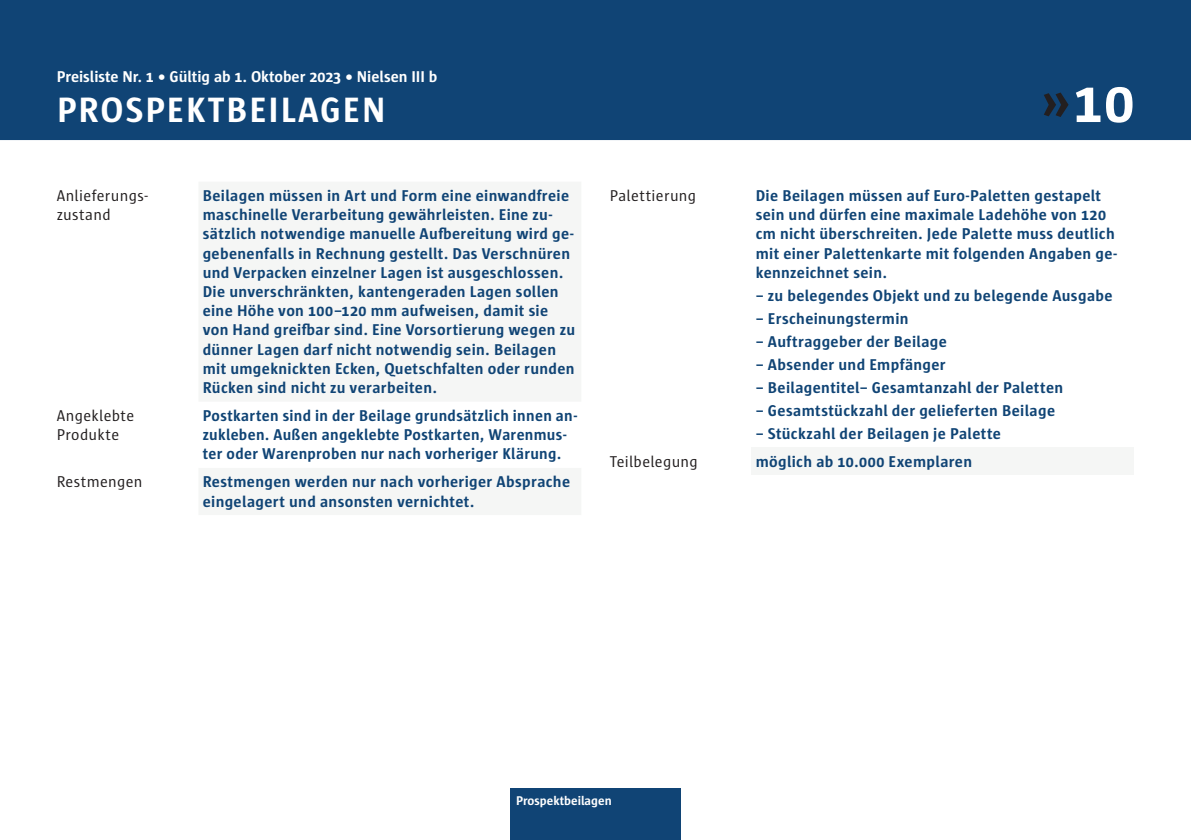
<style>
.page{position:relative;width:1191px;height:840px;background:#fff}
.page>*{position:absolute;margin:0;border:0;box-sizing:border-box;transform-origin:0 0}
.t1{font:700 60px "Sun";color:#fff}
.t2{font:700 36px "Sun";letter-spacing:.055em;color:#fff}
.Tabelle_Spalte2_blau{font:700 16px/19.2px "Sun";letter-spacing:.02em;color:#104475}
.Tabelle_Spalte1_schwarz{font:16px/19.2px "Sun";letter-spacing:.02em;color:#231f20}
.t3{font:700 16px "Sun";color:#fff}
.t4{font:700 12.8px "Sun";color:#fff}
.s1{color:#231f20}
</style>
<div class="page">
<div style="left:0;top:0;width:1191px;height:140px;background:#104475"></div>
<div style="left:751px;top:447px;width:383px;height:28px;background:#f5f6f5"></div>
<div style="left:510px;top:788px;width:170px;height:51px;background:#104475"></div>
<p class="t3" style="left:57px;top:68px;width:382px">Preisliste Nr. 1 • Gültig ab 1. Oktober 2023 • Nielsen III b</p>
<p class="t2" style="left:57px;top:90px;width:330px">PROSPEKTBEILAGEN</p>
<p class="Tabelle_Spalte1_schwarz" style="left:57px;top:186px;width:93px">Anlieferungs&shy;zustand</p>
<p class="Tabelle_Spalte2_blau" style="left:203px;top:186px;width:374px">Beilagen müssen in Art und Form eine einwandfreie maschinelle Verarbeitung gewährleisten. Eine zu&shy;sätzlich notwendige manuelle Aufbereitung wird ge&shy;gebenenfalls in Rechnung gestellt. Das Verschnüren und Verpacken einzelner Lagen ist ausgeschlossen.<br>Die unverschränkten, kantengeraden Lagen sollen eine Höhe von 100–120 mm aufweisen, damit sie von Hand greifbar sind. Eine Vorsortierung wegen zu dünner Lagen darf nicht notwendig sein. Beilagen mit umgeknickten Ecken, Quetschfalten oder runden Rücken sind nicht zu verarbeiten.</p>
<p class="Tabelle_Spalte1_schwarz" style="left:57px;top:405px;width:79px">Angeklebte<br>Produkte</p>
<p class="Tabelle_Spalte2_blau" style="left:203px;top:405px;width:376px">Postkarten sind in der Beilage grundsätzlich innen an&shy;zukleben. Außen angeklebte Postkarten, Warenmus&shy;ter oder Warenproben nur nach vorheriger Klärung.</p>
<p class="Tabelle_Spalte1_schwarz" style="left:57px;top:472px;width:87px">Restmengen</p>
<p class="Tabelle_Spalte2_blau" style="left:203px;top:472px;width:369px">Restmengen werden nur nach vorheriger Absprache eingelagert und ansonsten vernichtet.</p>
<h1 class="t1" style="left:1040px;top:69px;width:96px"><span class="s1">»</span>10</h1>
<p class="Tabelle_Spalte1_schwarz" style="left:609px;top:186px;width:88px">Palettierung</p>
<p class="Tabelle_Spalte2_blau" style="left:755px;top:186px;width:363px">Die Beilagen müssen auf Euro-Paletten gestapelt sein und dürfen eine maximale Ladehöhe von 120 cm nicht überschreiten. Jede Palette muss deutlich mit einer Palettenkarte mit folgenden Angaben ge&shy;kennzeichnet sein.</p>
<p class="Tabelle_Spalte2_blau" style="left:755px;top:285px;width:358px">– zu belegendes Objekt und zu belegende Ausgabe</p>
<p class="Tabelle_Spalte2_blau" style="left:755px;top:308px;width:154px">– Erscheinungstermin</p>
<p class="Tabelle_Spalte2_blau" style="left:755px;top:331px;width:193px">– Auftraggeber der Beilage</p>
<p class="Tabelle_Spalte2_blau" style="left:755px;top:354px;width:192px">– Absender und Empfänger</p>
<p class="Tabelle_Spalte2_blau" style="left:755px;top:377px;width:309px">– Beilagentitel– Gesamtanzahl der Paletten</p>
<p class="Tabelle_Spalte2_blau" style="left:755px;top:400px;width:301px">– Gesamtstückzahl der gelieferten Beilage</p>
<p class="Tabelle_Spalte2_blau" style="left:755px;top:423px;width:247px">– Stückzahl der Beilagen je Palette</p>
<p class="Tabelle_Spalte1_schwarz" style="left:609px;top:451px;width:90px">Teilbelegung</p>
<p class="Tabelle_Spalte2_blau" style="left:755px;top:451px;width:218px">möglich ab 10.000 Exemplaren</p>
<p class="t4" style="left:516px;top:793px;width:97px">Prospektbeilagen</p>
</div>
